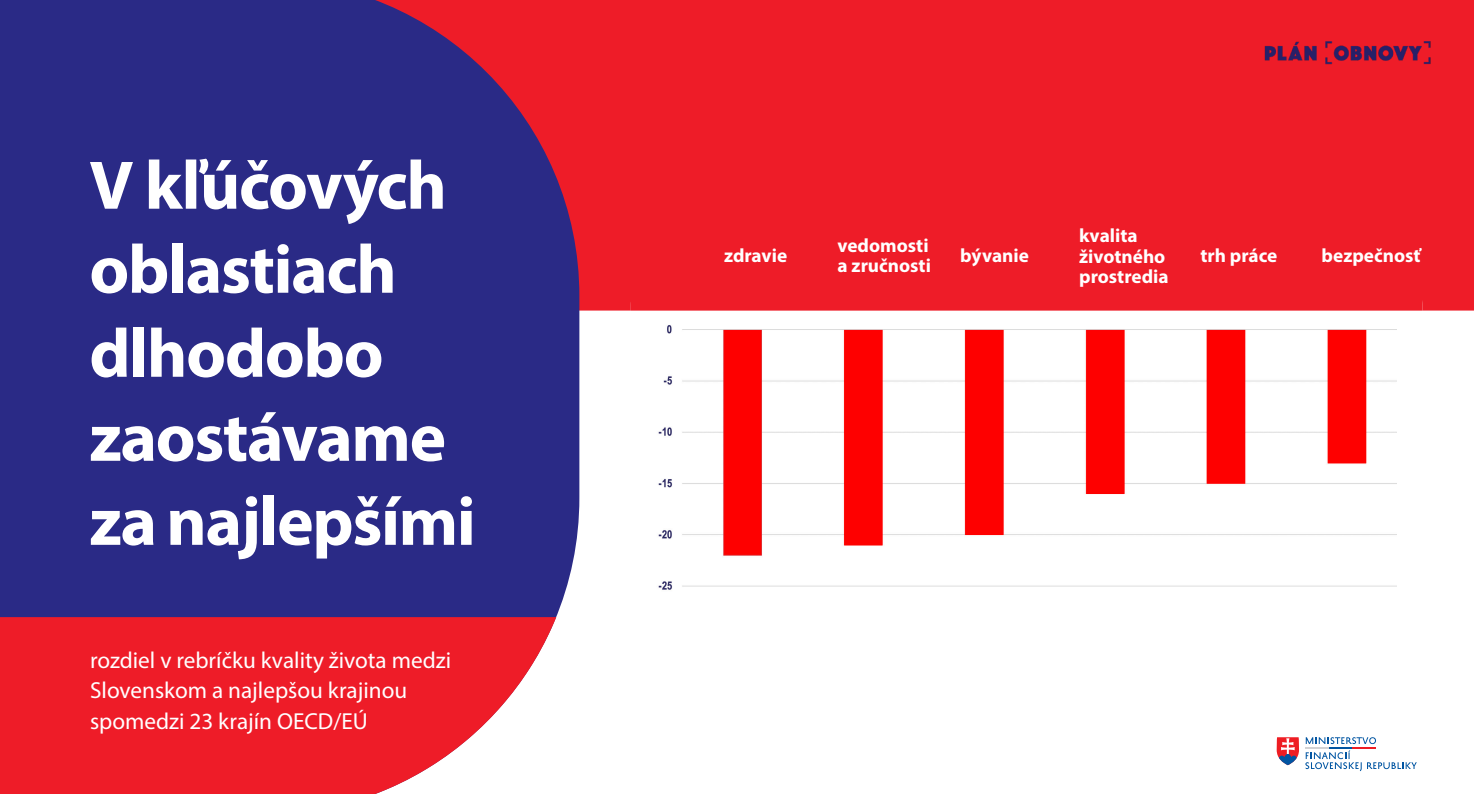
<style>
.page{position:relative;width:1474px;height:794px;background:#fff}
.page>*{position:absolute;margin:0;border:0;box-sizing:border-box;transform-origin:0 0}
.t1{font:700 69.3px "Myriad Pro";letter-spacing:-.02em;color:#fff}
.t2{font:23.28px/31px "Myriad Pro";color:#fff}
.t3{font:700 19.25px "Myriad Pro";color:#fff}
</style>
<div class="page">
<div style="left:579px;top:0;width:894px;height:310px;background:#ee1c28"></div>
<div style="left:0;top:0;width:579px;height:618px;background:#2a2a86"></div>
<svg style="left:0;top:617px;width:556px;height:177px;fill:#ee1c28"></svg>
<img style="left:1254px;top:30px;width:187px;height:44px">
<svg style="left:1276px;top:737px;width:141px;height:35px"></svg>
<div style="left:631px;top:215px;width:791px;height:95px;background:#ee1c28"></div>
<img style="left:658px;top:325px;width:738px;height:265px">
<p class="t1" style="left:89px;top:140px;width:359px">V kľúčových</p>
<p class="t1" style="left:89px;top:224px;width:309px">oblastiach</p>
<p class="t1" style="left:89px;top:308px;width:296px">dlhodobo</p>
<p class="t1" style="left:89px;top:392px;width:358px">zaostávame</p>
<p class="t1" style="left:89px;top:476px;width:388px">za najlepšími</p>
<p class="t2" style="left:90px;top:644px;width:362px">rozdiel v rebríčku kvality života medzi</p>
<p class="t2" style="left:90px;top:675px;width:319px">Slovenskom a najlepšou krajinou spomedzi 23 krajín OECD/EÚ</p>
<p class="t3" style="left:724px;top:243px;width:65px">zdravie</p>
<p class="t3" style="left:837px;top:232px;width:93px">vedomosti</p>
<p class="t3" style="left:837px;top:253px;width:95px">a zručnosti</p>
<p class="t3" style="left:960px;top:243px;width:70px">bývanie</p>
<p class="t3" style="left:1079px;top:223px;width:60px">kvalita</p>
<p class="t3" style="left:1079px;top:244px;width:88px">životného</p>
<p class="t3" style="left:1079px;top:264px;width:91px">prostredia</p>
<p class="t3" style="left:1200px;top:243px;width:78px">trh práce</p>
<p class="t3" style="left:1321px;top:243px;width:101px">bezpečnosť</p>
</div>
